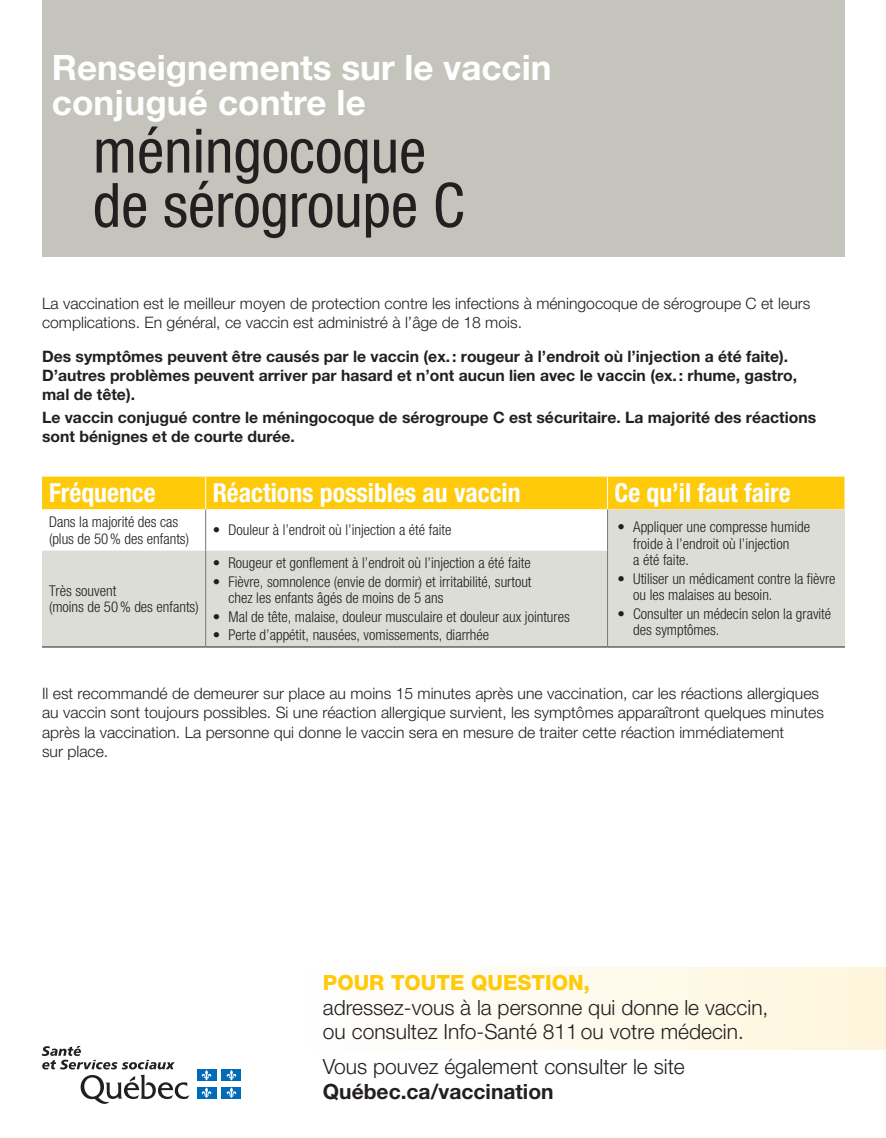
<style>
.page{position:relative;width:886px;height:1138px;background:#fff}
.page>*{position:absolute;margin:0;border:0;box-sizing:border-box;transform-origin:0 0}
.t1{font:condensed 61.25px/54.2px "Helvetica Neue LT Std";color:#231f20}
.t2{font:700 35px/35px "Helvetica Neue LT Std";color:#fff}
.t3{font:700 condensed 26.25px "Helvetica Neue LT Std";color:#fff}
.t4{font:300 21px/24.5px "Helvetica Neue LT Std";color:#231f20}
.t5{font:700 21px "Helvetica Neue LT Std";color:#231f20}
.t6{font:800 21px "Helvetica Neue LT Std";color:#feca0a}
.t7{font:300 15.75px/19.2px "Helvetica Neue LT Std";color:#231f20}
.t8{font:700 15.75px/19.2px "Helvetica Neue LT Std";color:#231f20}
.t9{font:300 condensed 14.88px/16.6px "Helvetica Neue LT Std";color:#231f20}
</style>
<div class="page">
<svg style="left:42px;top:1046px;width:147px;height:58px"></svg>
<div style="left:197px;top:1069px;width:19px;height:12px;background:#006cb7"></div>
<svg style="left:201px;top:1070px;width:11px;height:10px"></svg>
<div style="left:222px;top:1069px;width:19px;height:12px;background:#006cb7"></div>
<svg style="left:226px;top:1070px;width:11px;height:10px"></svg>
<div style="left:197px;top:1087px;width:19px;height:11px;background:#006cb7"></div>
<svg style="left:201px;top:1087px;width:11px;height:11px"></svg>
<div style="left:222px;top:1087px;width:19px;height:11px;background:#006cb7"></div>
<svg style="left:226px;top:1087px;width:11px;height:11px"></svg>
<div style="left:42px;top:0;width:803px;height:256px;background:#c5c4bc"></div>
<div style="left:42px;top:477px;width:802px;height:32px;background:#feca0a"></div>
<svg style="left:42px;top:509px;width:803px;height:138px;fill:#ddddd8"></svg>
<hr style="left:607px;top:647px;width:238px;height:1px;background:#231f20">
<hr style="left:205px;top:477px;width:1px;height:32px;background:#fff">
<hr style="left:607px;top:477px;width:1px;height:32px;background:#fff">
<hr style="left:42px;top:647px;width:164px;height:1px;background:#231f20">
<hr style="left:206px;top:647px;width:401px;height:1px;background:#231f20">
<hr style="left:607px;top:509px;width:1px;height:42px;background:#787769">
<hr style="left:607px;top:551px;width:1px;height:96px;background:#787769">
<hr style="left:205px;top:509px;width:1px;height:42px;background:#787769">
<hr style="left:205px;top:551px;width:1px;height:96px;background:#787769">
<div style="left:309px;top:967px;width:577px;height:82px;background:linear-gradient(to right,#fefefe,#fef5db)"></div>
<h2 class="t2" style="left:52px;top:49px;width:501px">Renseignements sur le vaccin conjugué contre le</h2>
<h1 class="t1" style="left:93px;top:123px;width:373px">méningocoque de sérogroupe C</h1>
<p class="t7" style="left:42px;top:293px;width:770px">La vaccination est le meilleur moyen de protection contre les infections à méningocoque de sérogroupe C et leurs complications. En général, ce vaccin est administré à l’âge de 18 mois.</p>
<p class="t8" style="left:42px;top:346px;width:757px">Des symptômes peuvent être causés par le vaccin (ex. : rougeur à l’endroit où l’injection a été faite).<br>D’autres problèmes peuvent arriver par hasard et n’ont aucun lien avec le vaccin (ex. : rhume, gastro, mal de tête).</p>
<p class="t8" style="left:42px;top:407px;width:776px">Le vaccin conjugué contre le méningocoque de sérogroupe C est sécuritaire. La majorité des réactions sont bénignes et de courte durée.</p>
<h3 class="t3" style="left:49px;top:477px;width:108px">Fréquence</h3>
<h3 class="t3" style="left:213px;top:477px;width:309px">Réactions possibles au vaccin</h3>
<h3 class="t3" style="left:614px;top:477px;width:178px">Ce qu’il faut faire</h3>
<p class="t9" style="left:49px;top:513px;width:142px">Dans la majorité des cas (plus de 50 % des enfants)</p>
<p class="t9" style="left:213px;top:522px;width:240px">• Douleur à l’endroit où l’injection a été faite</p>
<p class="t9" style="left:633px;top:518px;width:178px;text-indent:-16px">• Appliquer une compresse humide froide à l’endroit où l’injection<br>a été faite.</p>
<p class="t9" style="left:633px;top:570px;width:204px;text-indent:-16px">• Utiliser un médicament contre la fièvre ou les malaises au besoin.</p>
<p class="t9" style="left:633px;top:605px;width:199px;text-indent:-16px">• Consulter un médecin selon la gravité des symptômes.</p>
<p class="t9" style="left:213px;top:555px;width:319px">• Rougeur et gonflement à l’endroit où l’injection a été faite</p>
<p class="t9" style="left:228px;top:573px;width:305px;text-indent:-16px">• Fièvre, somnolence (envie de dormir) et irritabilité, surtout chez les enfants âgés de moins de 5 ans</p>
<p class="t9" style="left:213px;top:608px;width:359px">• Mal de tête, malaise, douleur musculaire et douleur aux jointures</p>
<p class="t9" style="left:213px;top:626px;width:278px">• Perte d’appétit, nausées, vomissements, diarrhée</p>
<p class="t9" style="left:49px;top:582px;width:151px">Très souvent<br>(moins de 50 % des enfants)</p>
<p class="t7" style="left:42px;top:683px;width:783px">Il est recommandé de demeurer sur place au moins 15 minutes après une vaccination, car les réactions allergiques au vaccin sont toujours possibles. Si une réaction allergique survient, les symptômes apparaîtront quelques minutes après la vaccination. La personne qui donne le vaccin sera en mesure de traiter cette réaction immédiatement<br>sur place.</p>
<h3 class="t6" style="left:323px;top:970px;width:269px">POUR TOUTE QUESTION,</h3>
<h3 class="t4" style="left:323px;top:995px;width:447px">adressez-vous à la personne qui donne le vaccin, ou consultez Info-Santé 811 ou votre médecin.</h3>
<h3 class="t4" style="left:323px;top:1054px;width:363px">Vous pouvez également consulter le site</h3>
<h3 class="t5" style="left:323px;top:1078px;width:232px">Québec.ca/vaccination</h3>
</div>
